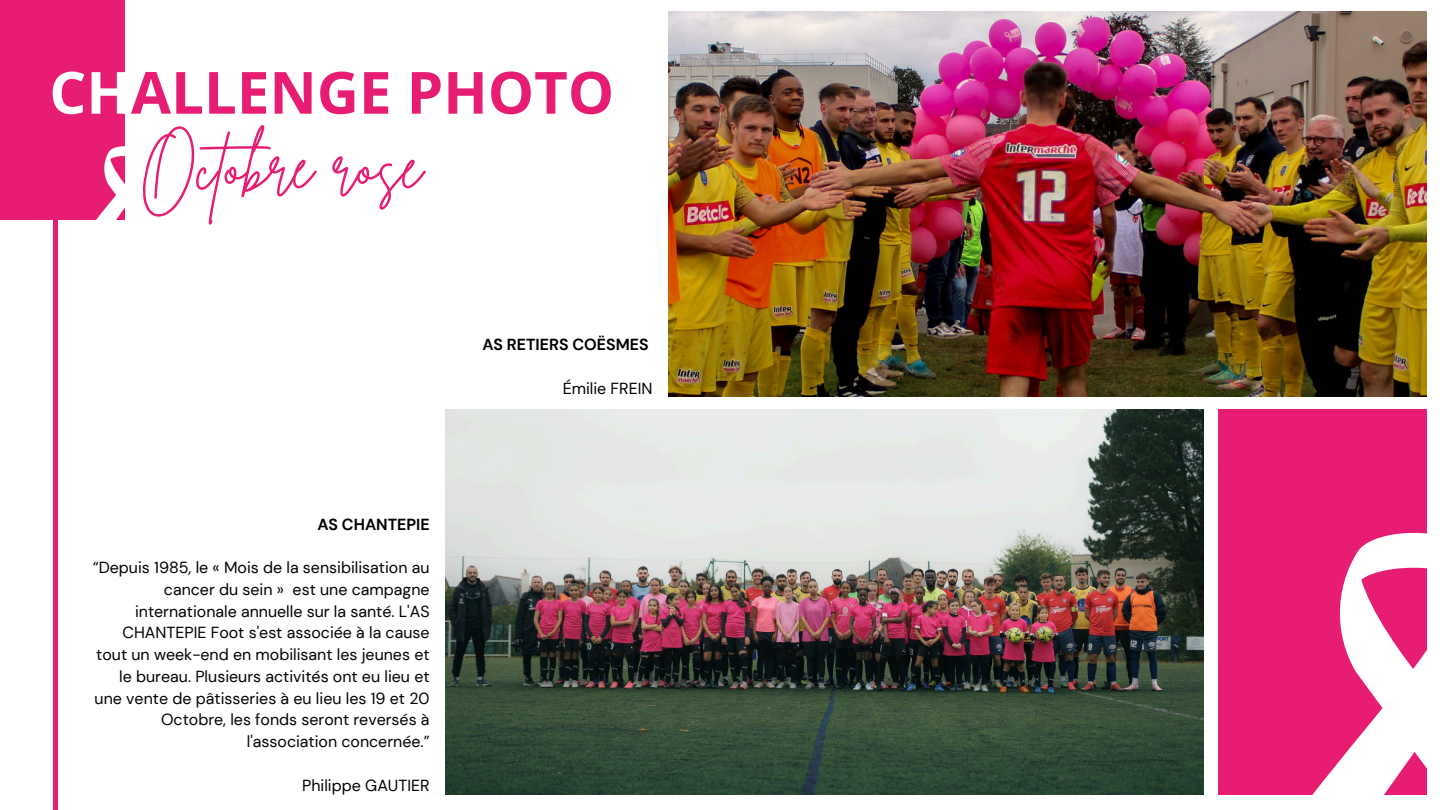
<style>
.page{position:relative;width:1440px;height:810px;background:#fff}
.page>*{position:absolute;margin:0;border:0;box-sizing:border-box;transform-origin:0 0}
.t1{font:63.4px "Brittany Signature";color:#e71d73}
.t2{font:700 58.2px "Open Sans";color:#e71d73}
.t3{font:16px/21.8px "DM Sans";color:#000;text-align:right}
.t4{font:700 16px "DM Sans";color:#000}
.s1{color:#fff}
</style>
<div class="page">
<img style="left:669px;top:11px;width:758px;height:386px">
<img style="left:445px;top:409px;width:759px;height:386px">
<div style="left:1218px;top:409px;width:209px;height:386px;background:#e71d73"></div>
<div style="left:0;top:0;width:125px;height:219px;background:#e71d73"></div>
<svg style="left:1312px;top:532px;width:115px;height:263px"></svg>
<hr style="left:54px;top:134px;width:4px;height:676px;background:#e71d73">
<svg style="left:96px;top:146px;width:29px;height:74px"></svg>
<p class="t2" style="left:49px;top:52px;width:566px"><span class="s1">CH</span>ALLENGE PHOTO</p>
<h1 class="t1" style="left:140px;top:125px;width:284px">Octobre rose</h1>
<h2 class="t4" style="left:317px;top:514px;width:114px">AS CHANTEPIE</h2>
<p class="t3" style="left:93px;top:557px;width:338px">“Depuis 1985, le « Mois de la sensibilisation au cancer du sein » est une campagne internationale annuelle sur la santé. L'AS CHANTEPIE Foot s'est associée à la cause tout un week-end en mobilisant les jeunes et le bureau. Plusieurs activités ont eu lieu et une vente de pâtisseries à eu lieu les 19 et 20<br>Octobre, les fonds seront reversés à l'association concernée.”</p>
<p class="t3" style="left:302px;top:774px;width:129px">Philippe GAUTIER</p>
<p class="t4" style="left:482px;top:335px;width:168px">AS RETIERS COËSMES</p>
<p class="t3" style="left:563px;top:378px;width:91px">Émilie FREIN</p>
</div>
